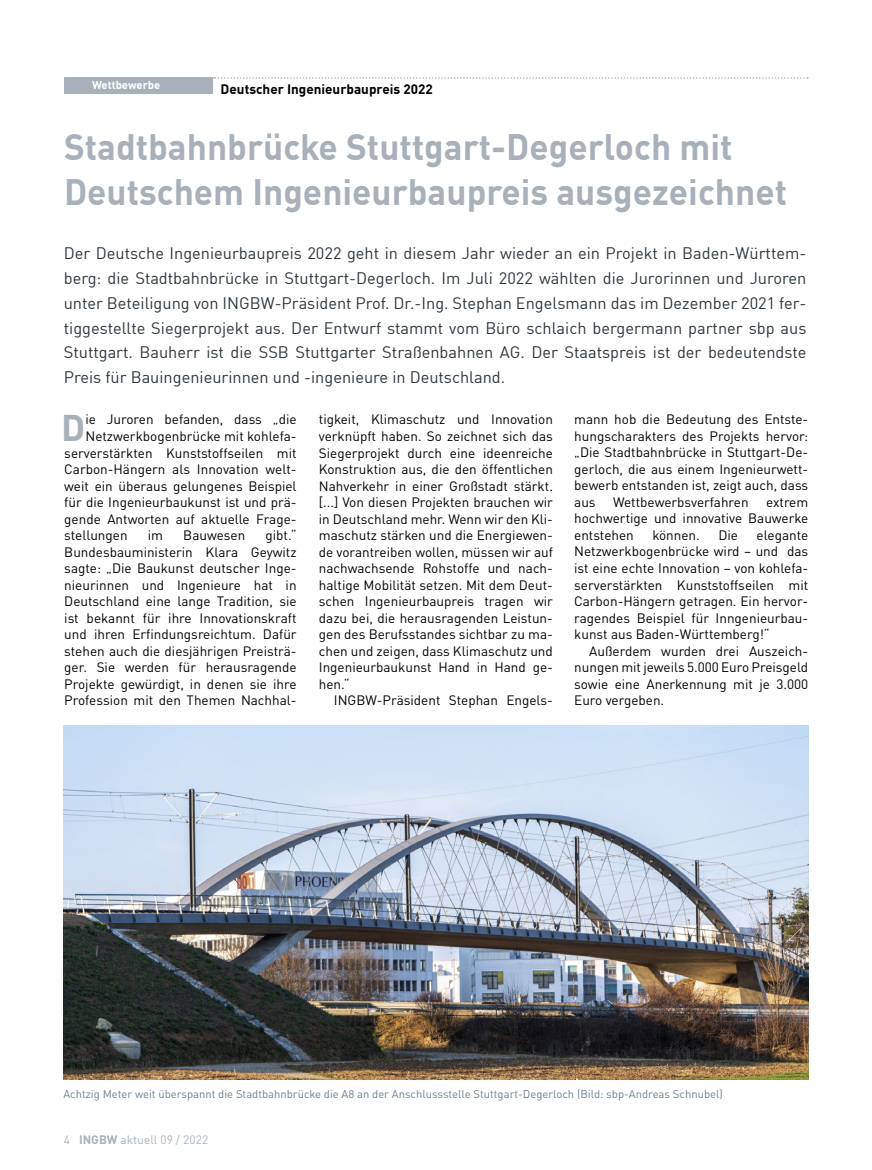
<style>
.page{position:relative;width:872px;height:1170px;background:#fff}
.page>*{position:absolute;margin:0;border:0;box-sizing:border-box;transform-origin:0 0}
.t1{font:700 36.6px "DINOT";color:#a8b1b9}
.t2{font:700 36px/45px "DIN Offc";color:#a8b1b9}
.t3{font:16.35px/24.8px "DIN Offc";color:#2e373d;text-align:justify}
.t4{font:13.5px/16.5px "DINOT";color:#000;text-align:justify}
.t5{font:700 13.5px "DIN Offc";color:#000}
.t6{font:12px "DIN Offc";color:#a8b1b9}
.t7{font:11.25px "DINOT";color:#6d808d}
.t8{font:700 11.25px "DIN Offc";color:#fff}
.s1{font-weight:700}
</style>
<div class="page">
<div style="left:64px;top:77px;width:149px;height:17px;background:#a8b1b9"></div>
<svg style="left:214px;top:77px;width:594px;height:2px"></svg>
<img style="left:64px;top:725px;width:744px;height:354px">
<p class="t8" style="left:103px;top:78px;width:73px">Ingenieuretag</p>
<p class="t8" style="left:92px;top:78px;width:70px">Wettbewerbe</p>
<p class="t5" style="left:221px;top:80px;width:213px">Deutscher Ingenieurbaupreis 2022</p>
<h2 class="t2" style="left:64px;top:123px;width:724px">Stadtbahnbrücke Stuttgart-Degerloch mit<br>Deutschem Ingenieurbaupreis ausgezeichnet</h2>
<p class="t3" style="left:64px;top:241px;width:744px">Der Deutsche Ingenieurbaupreis 2022 geht in diesem Jahr wieder an ein Projekt in Baden-Württem&shy;berg: die Stadtbahnbrücke in Stuttgart-Degerloch. Im Juli 2022 wählten die Jurorinnen und Juroren unter Beteiligung von INGBW-Präsident Prof. Dr.-Ing. Stephan Engelsmann das im Dezember 2021 fer&shy;tiggestellte Siegerprojekt aus. Der Entwurf stammt vom Büro schlaich bergermann partner sbp aus Stuttgart. Bauherr ist die SSB Stuttgarter Straßenbahnen AG. Der Staatspreis ist der bedeutendste Preis für Bauingenieurinnen und -ingenieure in Deutschland.</p>
<p class="t4" style="left:319px;top:411px;width:236px">tigkeit, Klimaschutz und Innovation verknüpft haben. So zeichnet sich das Siegerprojekt durch eine ideenreiche Konstruktion aus, die den öffentlichen Nahverkehr in einer Großstadt stärkt. [...] Von diesen Projekten brauchen wir in Deutschland mehr. Wenn wir den Kli&shy;maschutz stärken und die Energiewen&shy;de vorantreiben wollen, müssen wir auf nachwachsende Rohstoffe und nach&shy;haltige Mobilität setzen. Mit dem Deut&shy;schen Ingenieurbaupreis tragen wir dazu bei, die herausragenden Leistun&shy;gen des Berufsstandes sichtbar zu ma&shy;chen und zeigen, dass Klimaschutz und Ingenieurbaukunst Hand in Hand ge&shy;hen.“</p>
<p class="t4" style="left:334px;top:691px;width:221px">INGBW-Präsident Stephan Engels-</p>
<p class="t4" style="left:574px;top:411px;width:236px">mann hob die Bedeutung des Entste&shy;hungscharakters des Projekts hervor: „Die Stadtbahnbrücke in Stuttgart-De&shy;gerloch, die aus einem Ingenieurwett&shy;bewerb entstanden ist, zeigt auch, dass aus</p>
<h1 class="t1" style="left:61px;top:404px;width:26px">D</h1>
<p class="t4" style="left:85px;top:411px;width:213px">ie Juroren befanden, dass „die</p>
<p class="t4" style="left:85px;top:427px;width:213px">Netzwerkbogenbrücke mit kohlefa-</p>
<p class="t4" style="left:64px;top:444px;width:234px">serverstärkten Kunststoffseilen mit</p>
<p class="t4" style="left:64px;top:460px;width:234px">Carbon-Hängern als Innovation welt-</p>
<p class="t4" style="left:64px;top:477px;width:234px">weit ein überaus gelungenes Beispiel</p>
<p class="t4" style="left:64px;top:493px;width:234px">für die Ingenieurbaukunst ist und prä-</p>
<p class="t4" style="left:64px;top:510px;width:234px">gende Antworten auf aktuelle Frage-</p>
<p class="t4" style="left:64px;top:526px;width:65px">stellungen</p>
<p class="t4" style="left:148px;top:526px;width:17px">im</p>
<p class="t4" style="left:183px;top:526px;width:63px">Bauwesen</p>
<p class="t4" style="left:613px;top:493px;width:137px">Wettbewerbsverfahren</p>
<p class="t4" style="left:574px;top:493px;width:236px;text-indent:192px">extrem hochwertige und innovative Bauwerke entstehen</p>
<p class="t4" style="left:64px;top:526px;width:234px;text-indent:201px">gibt.“ Bundesbauministerin Klara Geywitz sagte: „Die Baukunst deutscher Inge&shy;nieurinnen und Ingenieure hat in Deutschland eine lange Tradition, sie ist bekannt für ihre Innovationskraft und ihren Erfindungsreichtum. Dafür stehen auch die diesjährigen Preisträ&shy;ger. Sie werden für herausragende Projekte gewürdigt, in denen sie ihre Profession mit den Themen Nachhal-</p>
<p class="t4" style="left:652px;top:526px;width:49px">können.</p>
<p class="t4" style="left:718px;top:526px;width:21px">Die</p>
<p class="t4" style="left:574px;top:526px;width:236px;text-indent:182px">elegante Netzwerkbogenbrücke wird – und das ist eine echte Innovation – von kohlefa&shy;serverstärkten Kunststoffseilen mit Carbon-Hängern getragen. Ein hervor&shy;ragendes Beispiel für Inngenieurbau&shy;kunst aus Baden-Württemberg!“</p>
<p class="t4" style="left:574px;top:642px;width:236px;text-indent:15px">Außerdem wurden drei Auszeich&shy;nungen mit jeweils 5.000 Euro Preisgeld sowie eine Anerkennung mit je 3.000<br>Euro vergeben.</p>
<p class="t7" style="left:63px;top:1087px;width:661px">Achtzig Meter weit überspannt die Stadtbahnbrücke die A8 an der Anschlussstelle Stuttgart-Degerloch (Bild: sbp-Andreas Schnubel)</p>
<p class="t6" style="left:64px;top:1131px;width:146px">4 <span class="s1">INGBW</span> aktuell 09 / 2022</p>
</div>
